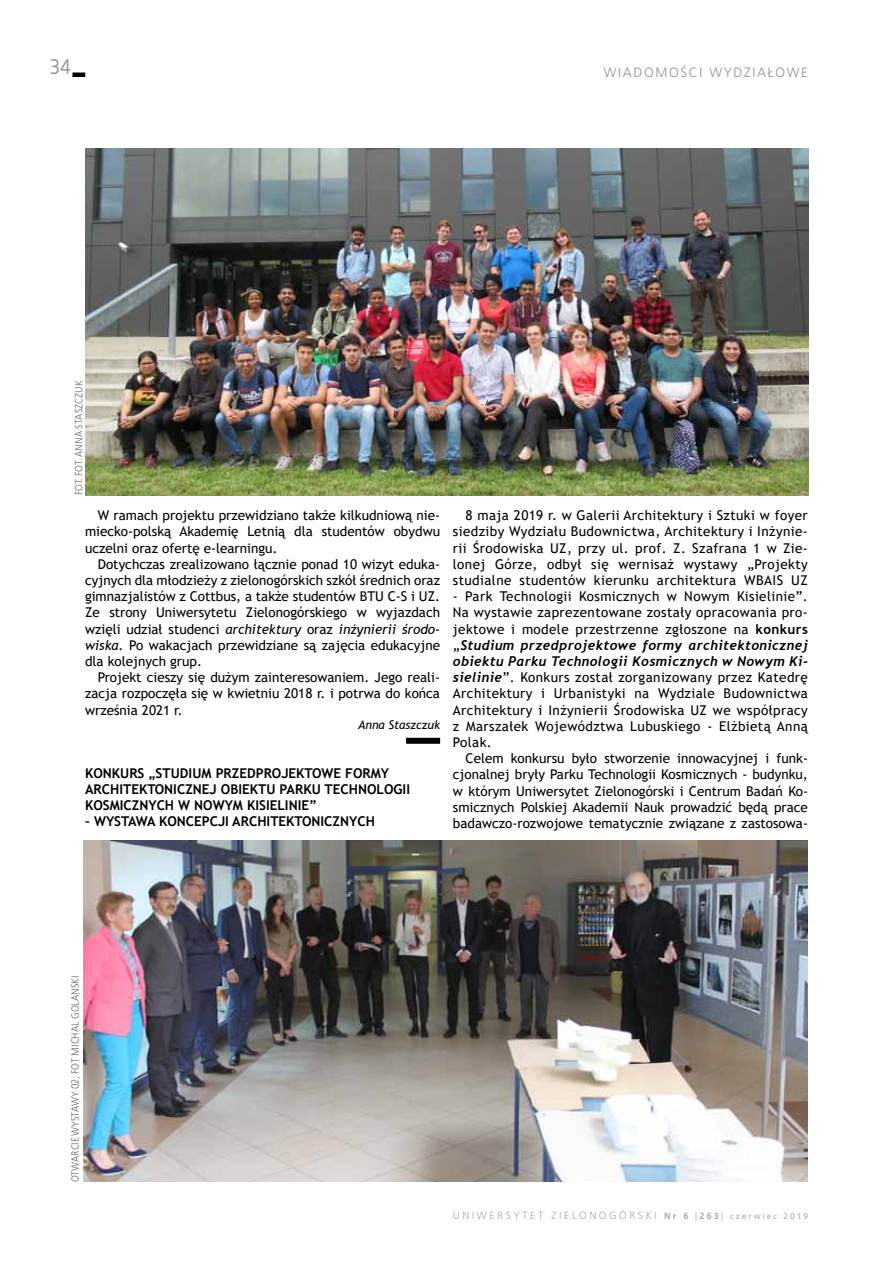
<style>
.page{position:relative;width:893px;height:1263px;background:#fff}
.page>*{position:absolute;margin:0;border:0;box-sizing:border-box;transform-origin:0 0}
.t1{font:21px "EFN Bureau OT";color:#929292}
.t2{font:13.5px/16.2px "Trebuchet MS";color:#000;text-align:justify}
.t3{font:700 13.5px "Trebuchet MS";color:#000}
.t4{font:italic 700 13.5px/16.2px "Trebuchet";letter-spacing:.03em;color:#000}
.t5{font:300 13.5px "Frutiger LT Pro";letter-spacing:.12em;color:#929292}
.t6{font:italic 12px "Trebuchet MS";color:#000}
.t7{font:10.5px "EFN Bureau OT";letter-spacing:.02em;color:#777776}
.t8{font:300 10.5px "Frutiger LT Pro";letter-spacing:.245em;color:#a8a8a7}
.s1{font-style:italic}
.s2{font-weight:700}
.s3{font-family:"Trebuchet MS";font-weight:400;font-style:normal}
.s4{font-family:"Trebuchet";font-weight:700;font-style:italic}
.s5{font-weight:700;font-size:9px}
.s6{font-size:9px}
.s7{font-weight:400;font-size:8.25px}
</style>
<div class="page">
<div style="left:72px;top:72px;width:13px;height:5px;background:#000"></div>
<img style="left:85px;top:149px;width:723px;height:346px">
<div style="left:406px;top:738px;width:34px;height:6px;background:#000"></div>
<img style="left:84px;top:840px;width:724px;height:342px">
<h1 class="t1" style="left:50px;top:55px;width:22px">34</h1>
<p class="t5" style="left:604px;top:65px;width:105px">WIADOMOŚCIWY</p>
<p class="t5" style="left:734px;top:65px;width:54px">DZIAŁOWE</p>
<p class="t7" style="left:73px;top:495px;width:117px;rotate:-90deg">Fot. Fot. Anna Staszczuk</p>
<p class="t2" style="left:85px;top:507px;width:357px;text-indent:13px">W ramach projektu przewidziano także kilkudniową nie&shy;miecko-polską Akademię Letnią dla studentów obydwu uczelni oraz ofertę e-learningu.</p>
<p class="t2" style="left:85px;top:556px;width:357px;text-indent:13px">Dotychczas zrealizowano łącznie ponad 10 wizyt eduka&shy;cyjnych dla młodzieży z zielonogórskich szkół średnich oraz gimnazjalistów z Cottbus, a także studentów BTU C-S i UZ.<br>Ze strony Uniwersytetu Zielonogórskiego w wyjazdach wzięli udział studenci <span class="s1">architektury</span> oraz <span class="s1">inżynierii środo&shy;wiska</span>. Po wakacjach przewidziane są zajęcia edukacyjne dla kolejnych grup.</p>
<p class="t2" style="left:85px;top:669px;width:357px;text-indent:13px">Projekt cieszy się dużym zainteresowaniem. Jego reali&shy;zacja rozpoczęła się w kwietniu 2018 r. i potrwa do końca września 2021 r.</p>
<p class="t6" style="left:358px;top:717px;width:83px">Anna Staszczuk</p>
<p class="t3" style="left:85px;top:764px;width:18px">KONKURS</p>
<p class="t3" style="left:149px;top:764px;width:32px">„STUDIUM</p>
<p class="t3" style="left:216px;top:764px;width:10px">PRZEDPROJEK</p>
<p class="t3" style="left:305px;top:764px;width:18px">TOWE</p>
<p class="t3" style="left:345px;top:764px;width:10px">FORMY</p>
<p class="t3" style="left:85px;top:780px;width:9px">ARCHITEKTONICZNEJ</p>
<p class="t3" style="left:221px;top:780px;width:9px">OBIEKTU</p>
<p class="t3" style="left:280px;top:780px;width:17px">PARKU</p>
<p class="t3" style="left:325px;top:780px;width:17px">TECHNOLOGII</p>
<p class="t3" style="left:85px;top:797px;width:18px">KOSMICZNYCH</p>
<p class="t3" style="left:178px;top:797px;width:36px">W NOWYM</p>
<p class="t3" style="left:247px;top:797px;width:16px">KISIELINIE</p>
<p class="t3" style="left:309px;top:797px;width:9px">”</p>
<p class="t3" style="left:85px;top:813px;width:19px">– WYSTAWA</p>
<p class="t3" style="left:159px;top:813px;width:9px">KONCEPCJI</p>
<p class="t3" style="left:232px;top:813px;width:9px">ARCHITEKTONICZNYCH</p>
<p class="t2" style="left:453px;top:507px;width:357px;text-indent:13px">8 maja 2019 r. w Galerii Architektury i Sztuki w foyer siedziby Wydziału Budownictwa, Architektury i Inżynie&shy;rii Środowiska UZ, przy ul. prof. Z. Szafrana 1 w Zie&shy;lonej Górze, odbył się wernisaż wystawy „Projekty studialne studentów kierunku architektura WBAIS UZ</p>
<p class="t2" style="left:453px;top:588px;width:357px">- Park Technologii Kosmicznych w Nowym Kisielinie”.<br>Na wystawie zaprezentowane zostały opracowania pro&shy;jektowe i modele przestrzenne zgłoszone na <span class="s2">KONKURS</span></p>
<p class="t4" style="left:453px;top:637px;width:357px"><span class="s3">„</span>Studium przedprojektowe formy architektonicznej obiektu Parku Technologii Kosmicznych w Nowym Ki-</p>
<p class="t2" style="left:453px;top:669px;width:357px"><span class="s4">sielinie</span>”. Konkurs został zorganizowany przez Katedrę Architektury i Urbanistyki na Wydziale Budownictwa Architektury i Inżynierii Środowiska UZ we współpracy z Marszałek Województwa Lubuskiego - Elżbietą Anną Polak.</p>
<p class="t2" style="left:453px;top:750px;width:357px;text-indent:13px">Celem konkursu było stworzenie innowacyjnej i funk&shy;cjonalnej bryły Parku Technologii Kosmicznych - budynku, w którym Uniwersytet Zielonogórski i Centrum Badań Ko&shy;smicznych Polskiej Akademii Nauk prowadzić będą prace badawczo-rozwojowe tematycznie związane z zastosowa-</p>
<p class="t7" style="left:69px;top:1182px;width:208px;rotate:-90deg">Otwarcie wystawy 02; fot Michal Golanski</p>
<p class="t8" style="left:453px;top:1209px;width:357px">UNIWERSYTET ZIELONOGÓRSKI <span class="s5">Nr 6</span> <span class="s6">|</span><span class="s5">263</span><span class="s6">|</span> <span class="s7">czerwiec 2019</span></p>
</div>
